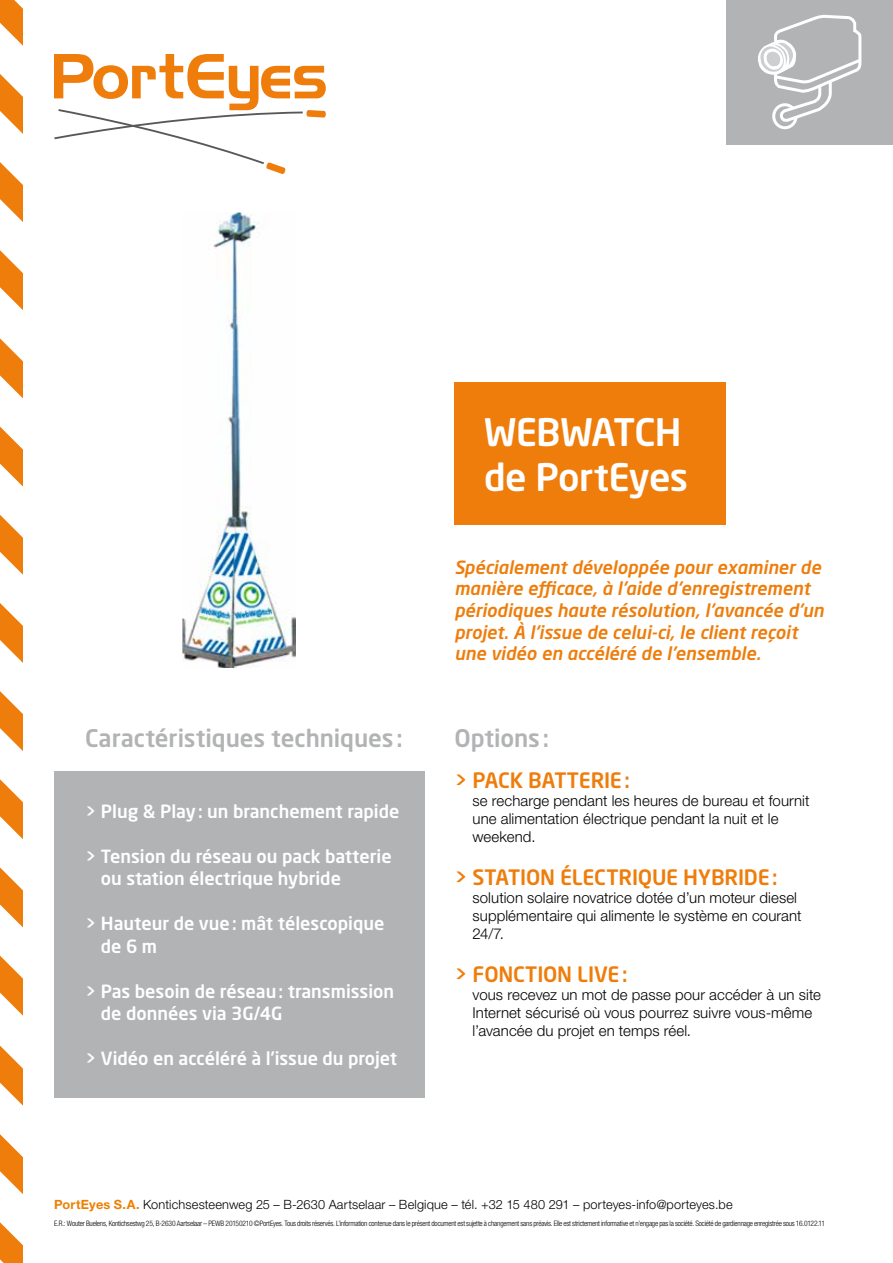
<style>
.page{position:relative;width:893px;height:1263px;background:#fff}
.page>*{position:absolute;margin:0;border:0;box-sizing:border-box;transform-origin:0 0}
.t1{font:500 37.5px/45px "Neo Sans Pro";letter-spacing:-.02em;color:#fff}
.t2{font:500 24px "Neo Sans Pro";letter-spacing:-.005em;color:#b1b3b4}
.t3{font:500 21px "Neo Sans Pro";letter-spacing:-.01em;color:#ee7d0b}
.t4{font:500 18px/22.5px "Neo Sans Pro";color:#fff}
.t5{font:italic 500 18px/21.6px "Neo Sans Pro";color:#ee7d0b}
.t6{font:300 15px/18px "Helvetica Neue LT Std";letter-spacing:.005em;color:#000}
.t7{font:300 12.75px "Helvetica Neue LT Std";letter-spacing:.01em;color:#000}
.t8{font:300 condensed 7.5px "Helvetica Neue LT Std";letter-spacing:-.025em;color:#000}
.s1{font-weight:700;color:#ee7f00}
</style>
<div class="page">
<svg style="left:54px;top:54px;width:272px;height:120px"></svg>
<div style="left:454px;top:383px;width:272px;height:142px;background:#ee7d0b"></div>
<svg style="left:0;top:0;width:22px;height:1263px"></svg>
<div style="left:54px;top:771px;width:371px;height:327px;background:#b1b3b4"></div>
<img style="left:183px;top:213px;width:113px;height:455px">
<div style="left:726px;top:0;width:167px;height:144px;background:#b1b3b4"></div>
<svg style="left:758px;top:15px;width:104px;height:115px"></svg>
<h1 class="t1" style="left:484px;top:408px;width:206px">WEBWATCH de PortEyes</h1>
<h2 class="t2" style="left:85px;top:723px;width:319px">Caractéristiques techniques :</h2>
<p class="t4" style="left:85px;top:799px;width:316px">&gt; Plug &amp; Play: un branchement rapide</p>
<p class="t4" style="left:101px;top:844px;width:292px;text-indent:-16px">&gt; Tension du réseau ou pack batterie ou station électrique hybride</p>
<p class="t4" style="left:101px;top:912px;width:285px;text-indent:-16px">&gt; Hauteur de vue: mât télescopique de 6 m</p>
<p class="t4" style="left:101px;top:979px;width:295px;text-indent:-16px">&gt; Pas besoin de réseau: transmission de données via 3G/4G</p>
<p class="t4" style="left:85px;top:1047px;width:314px">&gt; Vidéo en accéléré à l’issue du projet</p>
<p class="t5" style="left:454px;top:556px;width:371px">Spécialement développée pour examiner de manière efficace, à l’aide d’enregistrement périodiques haute résolution, l’avancée d’un projet. À l’issue de celui-ci, le client reçoit une vidéo en accéléré de l’ensemble.</p>
<h2 class="t2" style="left:454px;top:723px;width:96px">Options :</h2>
<h3 class="t3" style="left:454px;top:766px;width:177px">&gt; PACK BATTERIE:</h3>
<p class="t6" style="left:473px;top:791px;width:338px">se recharge pendant les heures de bureau et fournit une alimentation électrique pendant la nuit et le weekend.</p>
<h3 class="t3" style="left:454px;top:864px;width:325px">&gt; STATION ÉLECTRIQUE HYBRIDE:</h3>
<p class="t6" style="left:473px;top:888px;width:331px">solution solaire novatrice dotée d’un moteur diesel supplémentaire qui alimente le système en courant<br>24/7.</p>
<h3 class="t3" style="left:454px;top:961px;width:175px">&gt; FONCTION LIVE:</h3>
<p class="t6" style="left:473px;top:985px;width:350px">vous recevez un mot de passe pour accéder à un site<br>Internet sécurisé où vous pourrez suivre vous-même l’avancée du projet en temps réel.</p>
<p class="t7" style="left:54px;top:1197px;width:680px"><span class="s1">PortEyes S.A.</span> Kontichsesteenweg 25 – B-2630 Aartselaar – Belgique – tél. +32 15 480 291 – porteyes-info@porteyes.be</p>
<p class="t8" style="left:54px;top:1219px;width:772px">E.R.: Wouter Buelens, Kontichsestwg 25, B-2630 Aartselaar – PEWB 20150210 ©PortEyes. Tous droits réservés. L’information contenue dans le présent document est sujette à changement sans préavis. Elle est strictement informative et n’engage pas la société. Société de gardiennage enregistrée sous 16.0122.11</p>
</div>
